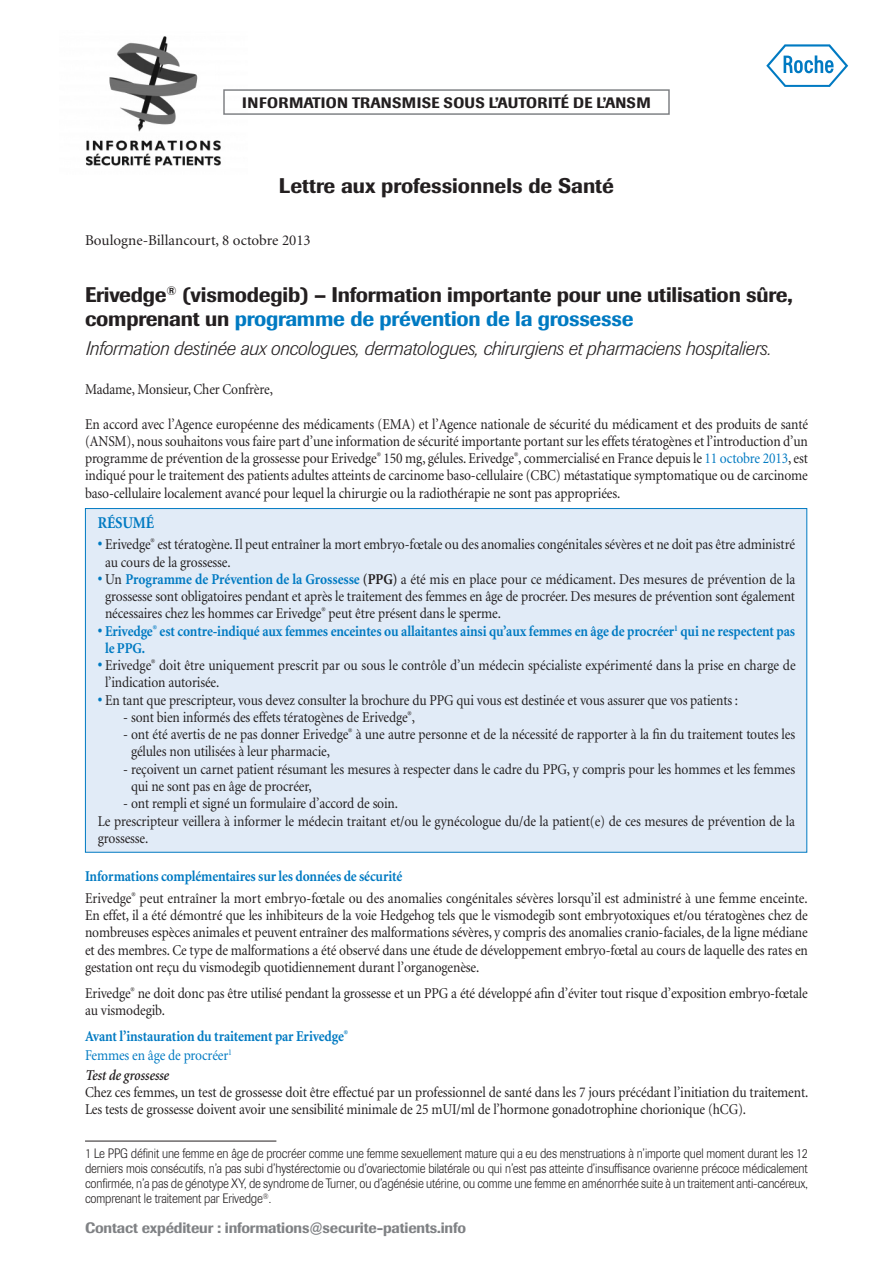
<style>
.page{position:relative;width:893px;height:1263px;background:#fff}
.page>*{position:absolute;margin:0;border:0;box-sizing:border-box;transform-origin:0 0}
.t1{font:500 21px/24px "Imago";letter-spacing:-.01em;color:#231f20}
.t2{font:italic 300 19.5px "Imago";letter-spacing:-.01em;color:#231f20}
.t3{font:700 16.5px "Minion";letter-spacing:-.01em;color:#007ac2;scale:.9 1}
.t4{font:15px/17.2px "Minion";letter-spacing:-.01em;color:#231f20;scale:.9 1}
.t5{font:700 15px/19.4px "Minion";letter-spacing:-.01em;color:#007ac2;scale:.9 1}
.t6{font:500 15px "Imago";letter-spacing:-.01em;color:#808285}
.t7{font:500 15px "Imago";letter-spacing:.02em;color:#231f20}
.t8{font:15px "Minion";letter-spacing:-.01em;color:#231f20}
.t9{font:300 13.5px/15px "Imago";letter-spacing:-.01em;color:#231f20;text-align:justify;scale:.9 1}
.s1{color:#007ac2}
.s2{font-weight:700;font-size:16.5px;color:#007ac2}
.s3{font-weight:700;color:#007ac2}
.s4{font-weight:700}
.s5{font-size:16.5px}
.s6{font-weight:400}
.s7{font-weight:600;font-style:italic;color:#231f20}
</style>
<div class="page">
<div style="left:85px;top:508px;width:722px;height:345px;background:#e1ebf7;border:1px solid #007ac2"></div>
<img style="left:85px;top:36px;width:136px;height:130px">
<div style="left:223px;top:89px;width:447px;height:26px;border:2px solid #808285"></div>
<svg style="left:766px;top:44px;width:82px;height:43px"></svg>
<hr style="left:85px;top:1141px;width:191px;height:1px;background:#231f20">
<p class="t7" style="left:242px;top:94px;width:410px">information transmise sous l’autorité de l’ansm</p>
<h1 class="t1" style="left:279px;top:173px;width:337px">Lettre aux professionnels de Santé</h1>
<p class="t8" style="left:85px;top:233px;width:227px">Boulogne-Billancourt, 8 octobre 2013</p>
<h1 class="t1" style="left:85px;top:282px;width:709px">Erivedge<sup>®</sup> (vismodegib) – Information importante pour une utilisation sûre, comprenant un <span class="s1">programme de prévention de la grossesse</span></h1>
<h2 class="t2" style="left:85px;top:337px;width:687px">Information destinée aux oncologues, dermatologues, chirurgiens et pharmaciens hospitaliers.</h2>
<p class="t4" style="left:85px;top:381px;width:210px">Madame, Monsieur, Cher Confrère,</p>
<p class="t4" style="left:85px;top:416px;width:805px;text-align:justify">En accord avec l’Agence européenne des médicaments (EMA) et l’Agence nationale de sécurité du médicament et des produits de santé (ANSM), nous souhaitons vous faire part d’une information de sécurité importante portant sur les effets tératogènes et l’introduction d’un programme de prévention de la grossesse pour Erivedge<sup>®</sup> 150 mg, gélules. Erivedge<sup>®</sup>, commercialisé en France depuis le <span class="s1">11 octobre 2013</span>, est indiqué pour le traitement des patients adultes atteints de carcinome baso-cellulaire (CBC) métastatique symptomatique ou de carcinome baso-cellulaire localement avancé pour lequel la chirurgie ou la radiothérapie ne sont pas appropriées.</p>
<p class="t3" style="left:98px;top:514px;width:64px">Résumé</p>
<p class="t4" style="left:105px;top:536px;width:768px;text-indent:-7px"><span class="s2">•</span> Erivedge<sup>®</sup> est tératogène. Il peut entraîner la mort embryo-fœtale ou des anomalies congénitales sévères et ne doit pas être administré au cours de la grossesse.</p>
<p class="t4" style="left:105px;top:571px;width:769px;text-align:justify;text-indent:-7px"><span class="s2">•</span> Un <span class="s3">Programme de Prévention de la Grossesse</span> <span class="s4">(PPG)</span> a été mis en place pour ce médicament. Des mesures de prévention de la grossesse sont obligatoires pendant et après le traitement des femmes en âge de procréer. Des mesures de prévention sont également nécessaires chez les hommes car Erivedge<sup>®</sup> peut être présent dans le sperme.</p>
<p class="t5" style="left:105px;top:623px;width:768px;line-height:17.2px;text-indent:-7px"><span class="s5">•</span> Erivedge<sup>®</sup> est contre-indiqué aux femmes enceintes ou allaitantes ainsi qu’aux femmes en âge de procréer<sup>1</sup> qui ne respectent pas le PPG.</p>
<p class="t4" style="left:105px;top:657px;width:769px;text-indent:-7px"><span class="s2">•</span> Erivedge<sup>®</sup> doit être uniquement prescrit par ou sous le contrôle d’un médecin spécialiste expérimenté dans la prise en charge de l’indication autorisée.</p>
<p class="t4" style="left:98px;top:692px;width:713px"><span class="s2">•</span> En tant que prescripteur, vous devez consulter la brochure du PPG qui vous est destinée et vous assurer que vos patients :</p>
<p class="t4" style="left:123px;top:709px;width:326px">- sont bien informés des effets tératogènes de Erivedge<sup>®</sup>,</p>
<p class="t4" style="left:131px;top:726px;width:739px;text-indent:-8px">- ont été avertis de ne pas donner Erivedge<sup>®</sup> à une autre personne et de la nécessité de rapporter à la fin du traitement toutes les gélules non utilisées à leur pharmacie,</p>
<p class="t4" style="left:131px;top:761px;width:739px;text-indent:-8px">- reçoivent un carnet patient résumant les mesures à respecter dans le cadre du PPG, y compris pour les hommes et les femmes qui ne sont pas en âge de procréer,</p>
<p class="t4" style="left:98px;top:795px;width:776px;text-indent:26px">- ont rempli et signé un formulaire d’accord de soin.<br>Le prescripteur veillera à informer le médecin traitant et/ou le gynécologue du/de la patient(e) de ces mesures de prévention de la grossesse.</p>
<p class="t4" style="left:85px;top:866px;width:805px;line-height:21.6px"><span class="s3">Informations complémentaires sur les données de sécurité<br></span>Erivedge<sup>®</sup> peut entraîner la mort embryo-fœtale ou des anomalies congénitales sévères lorsqu’il est administré à une femme enceinte.</p>
<p class="t4" style="left:85px;top:907px;width:805px;text-align:justify">En effet, il a été démontré que les inhibiteurs de la voie Hedgehog tels que le vismodegib sont embryotoxiques et/ou tératogènes chez de nombreuses espèces animales et peuvent entraîner des malformations sévères, y compris des anomalies cranio-faciales, de la ligne médiane et des membres. Ce type de malformations a été observé dans une étude de développement embryo-fœtal au cours de laquelle des rates en gestation ont reçu du vismodegib quotidiennement durant l’organogenèse.</p>
<p class="t4" style="left:85px;top:985px;width:805px">Erivedge<sup>®</sup> ne doit donc pas être utilisé pendant la grossesse et un PPG a été développé afin d’éviter tout risque d’exposition embryo-fœtale au vismodegib.</p>
<p class="t5" style="left:85px;top:1027px;width:294px">Avant l’instauration du traitement par Erivedge<sup>®<br></sup><span class="s6">Femmes en âge de procréer</span><sup>1<br></sup><span class="s7">Test de grossesse</span></p>
<p class="t4" style="left:85px;top:1084px;width:805px">Chez ces femmes, un test de grossesse doit être effectué par un professionnel de santé dans les 7 jours précédant l’initiation du traitement.<br>Les tests de grossesse doivent avoir une sensibilité minimale de 25 mUI/ml de l’hormone gonadotrophine chorionique (hCG).</p>
<p class="t9" style="left:85px;top:1146px;width:805px">1 Le PPG définit une femme en âge de procréer comme une femme sexuellement mature qui a eu des menstruations à n’importe quel moment durant les 12 derniers mois consécutifs, n’a pas subi d’hystérectomie ou d’ovariectomie bilatérale ou qui n’est pas atteinte d’insuffisance ovarienne précoce médicalement confirmée, n’a pas de génotype XY, de syndrome de Turner, ou d’agénésie utérine, ou comme une femme en aménorrhée suite à un traitement anti-cancéreux, comprenant le traitement par Erivedge<sup>®</sup>.</p>
<p class="t6" style="left:85px;top:1219px;width:382px">Contact expéditeur : informations@securite-patients.info</p>
</div>
